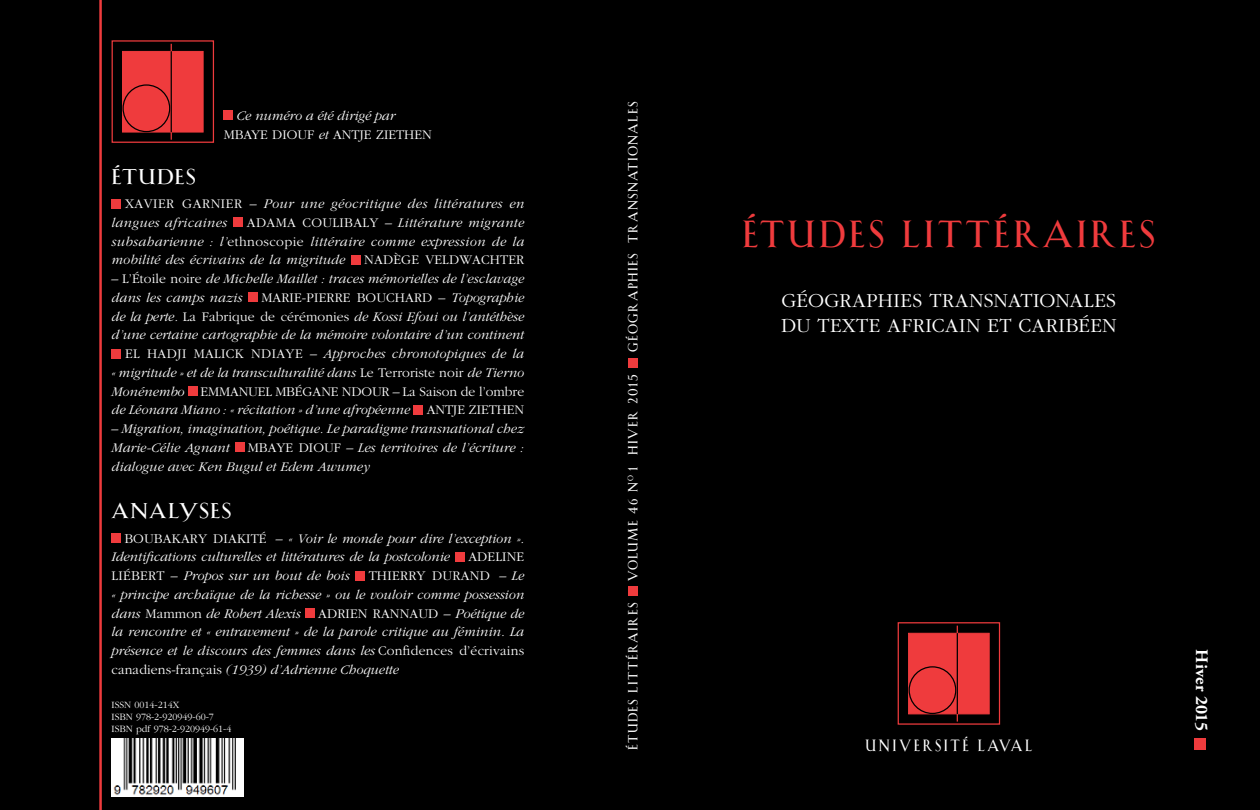
<style>
.page{position:relative;width:1260px;height:810px;background:#000}
.page>*{position:absolute;margin:0;border:0;box-sizing:border-box;transform-origin:0 0}
.t1{font:700 37.5px "Schneidler Initials CS";letter-spacing:.1em;color:#ef3b3d}
.t2{font:700 21.25px "Schneidler Initials CS";letter-spacing:.05em;color:#fff;scale:1.1 1}
.t3{font:300 20.62px/25px "Garamond";letter-spacing:.025em;color:#fff}
.t4{font:700 17.5px "Adobe Garamond Pro";letter-spacing:.01em;color:#fff}
.t5{font:700 16.25px "Schneidler Initials CS";letter-spacing:.18em;color:#fff;scale:.9 1}
.t6{font:italic 300 13.75px/18.8px "Garamond";letter-spacing:.01em;color:#fff;text-align:justify}
.t7{font:300 13.75px "Garamond";letter-spacing:-.005em;color:#fff}
.t8{font:700 13.12px "Schneidler Initials CS";letter-spacing:.11em;color:#fff}
.t9{font:300 10px/12px "Garamond";color:#fff}
.s1{font-style:normal}
.s2{font-style:italic}
</style>
<div class="page">
<hr style="left:99px;top:0;width:3px;height:810px;background:#ef3b3d">
<div style="left:898px;top:622px;width:102px;height:103px;border:1px solid #ef3b3d"></div>
<div style="left:908px;top:633px;width:81px;height:81px;background:#ef3b3d;border:1px solid #ef3b3d"></div>
<div style="left:909px;top:666px;width:47px;height:48px;border:1px solid #000;border-radius:50%"></div>
<hr style="left:957px;top:626px;width:1px;height:96px;background:#ef3b3d">
<hr style="left:957px;top:633px;width:1px;height:81px;background:#000">
<div style="left:112px;top:40px;width:102px;height:103px;border:1px solid #ef3b3d"></div>
<div style="left:122px;top:51px;width:81px;height:81px;background:#ef3b3d"></div>
<div style="left:123px;top:84px;width:47px;height:48px;border:1px solid #000;border-radius:50%"></div>
<hr style="left:171px;top:44px;width:1px;height:96px;background:#ef3b3d">
<hr style="left:171px;top:51px;width:1px;height:81px;background:#000">
<div style="left:1194px;top:739px;width:11px;height:11px;background:#ef3b3d"></div>
<div style="left:628px;top:587px;width:10px;height:9px;background:#ef3b3d"></div>
<div style="left:628px;top:358px;width:10px;height:10px;background:#ef3b3d"></div>
<div style="left:112px;top:199px;width:9px;height:9px;background:#ef3b3d"></div>
<div style="left:234px;top:218px;width:9px;height:9px;background:#ef3b3d"></div>
<div style="left:351px;top:255px;width:9px;height:9px;background:#ef3b3d"></div>
<div style="left:249px;top:293px;width:9px;height:9px;background:#ef3b3d"></div>
<div style="left:112px;top:349px;width:9px;height:9px;background:#ef3b3d"></div>
<div style="left:188px;top:387px;width:9px;height:9px;background:#ef3b3d"></div>
<div style="left:414px;top:405px;width:9px;height:9px;background:#ef3b3d"></div>
<div style="left:235px;top:443px;width:9px;height:9px;background:#ef3b3d"></div>
<div style="left:112px;top:534px;width:9px;height:9px;background:#ef3b3d"></div>
<div style="left:456px;top:552px;width:9px;height:9px;background:#ef3b3d"></div>
<div style="left:356px;top:571px;width:9px;height:9px;background:#ef3b3d"></div>
<div style="left:305px;top:609px;width:10px;height:9px;background:#ef3b3d"></div>
<div style="left:224px;top:111px;width:9px;height:9px;background:#ef3b3d"></div>
<img style="left:112px;top:738px;width:132px;height:59px">
<p class="t6" style="left:224px;top:107px;width:209px;text-indent:13px">Ce numéro a été dirigé par<br><span class="s1">MBAYE DIOUF</span> et <span class="s1">ANTJE ZIETHEN</span></p>
<h2 class="t2" style="left:112px;top:165px;width:78px">ÉTUDES</h2>
<p class="t6" style="left:112px;top:195px;width:414px;text-indent:10px"><span class="s1">XAVIER GARNIER –</span> Pour une géocritique des littératures en langues africaines <span class="s1">ADAMA COULIBALY –</span> Littérature migrante subsaharienne : l’<span class="s1">ETHNOSCOPIE</span> littéraire comme expression de la mobilité des écrivains de la migritude <span class="s1">NADÈGE VELDWACHTER</span></p>
<p class="t6" style="left:112px;top:270px;width:414px"><span class="s1">– L’ÉTOILE NOIRE</span> de Michelle Maillet : traces mémorielles de l’esclavage</p>
<p class="t6" style="left:112px;top:289px;width:414px">dans les camps nazis <span class="s1">MARIE-PIERRE BOUC HARD –</span> Topographie</p>
<p class="t6" style="left:112px;top:307px;width:414px">de la perte. <span class="s1">LA FABRIQUE DE CÉRÉMONIES</span> de Kossi Efoui ou l’antéthèse</p>
<p class="t6" style="left:112px;top:326px;width:414px">d’une certaine cartographie de la mémoire volontaire d’un continent</p>
<p class="t6" style="left:121px;top:345px;width:404px"><span class="s1">E L HADJI MALIC K NDIAYE –</span> Approches chronotopiques de la</p>
<p class="t6" style="left:112px;top:364px;width:414px">« migritude » et de la transculturalité dans <span class="s1">LE TERRORISTE NOIR</span> de Tierno</p>
<p class="t7" style="left:112px;top:384px;width:174px"><span class="s2">Monénembo</span> EMMANUEL MBÉG</p>
<p class="t6" style="left:112px;top:382px;width:414px;text-align:right"><span class="s1">ANE NDOUR – LA SAISON DE L’OMBRE<br></span>de Léonara Miano : « récitation » d’une afropéenne <span class="s1">ANTJE ZIETHEN</span></p>
<p class="t6" style="left:112px;top:420px;width:414px"><span class="s1">–</span> Migration, imagination, poétique. Le paradigme transnational chez Marie-Célie Agnant <span class="s1">MBAYE DIOUF –</span> Les territoires de l’écriture : dialogue avec Ken Bugul et Edem Awumey</p>
<h2 class="t2" style="left:112px;top:499px;width:111px">ANALYSES</h2>
<p class="t6" style="left:112px;top:529px;width:414px;text-indent:13px"><span class="s1">BOUBAKARY DIAKITÉ –</span> « Voir le monde pour dire l’exception ».<br>Identifications culturelles et littératures de la postcolonie <span class="s1">ADELINE LIÉBERT –</span> Propos sur un bout de bois <span class="s1">THIERRY DURAND –</span> Le « principe archaïque de la richesse » ou le vouloir comme possession dans <span class="s1">MAMMON</span> de Robert Alexis <span class="s1">ADRIEN RANNAUD –</span> Poétique de la rencontre et « entravement » de la parole critique au féminin. La présence et le discours des femmes dans les <span class="s1">CONFIDENCES D’ÉCRIVAINS CANADIENS-FRANÇAIS</span> (1939) d’Adrienne Choquette</p>
<p class="t9" style="left:112px;top:699px;width:121px">ISSN 0014-214X<br>ISBN 978-2-920949-60-7<br>ISBN PDF 978-2-920949-61-4</p>
<p class="t8" style="left:626px;top:352px;width:252px;rotate:-90deg">GÉOGRAPHIES TRANSNATIONALES</p>
<p class="t8" style="left:626px;top:581px;width:208px;rotate:-90deg">VOLUME 46 N<sup>O</sup> 1 HIVER 2015</p>
<p class="t8" style="left:626px;top:750px;width:148px;rotate:-90deg">ÉTUDES LITTÉRAIRES</p>
<h1 class="t1" style="left:742px;top:214px;width:415px">ÉTUDES LITTÉRAIRES</h1>
<h3 class="t3" style="left:781px;top:288px;width:337px">GÉOGRAPHIES TRANSNATIONALES<br>DU TEXTE AFRICAIN ET CARIBÉEN</h3>
<p class="t5" style="left:866px;top:736px;width:187px">UNIVERSITÉ LAVAL</p>
<p class="t4" style="left:1212px;top:649px;width:83px;rotate:90deg">Hiver 2015</p>
</div>
